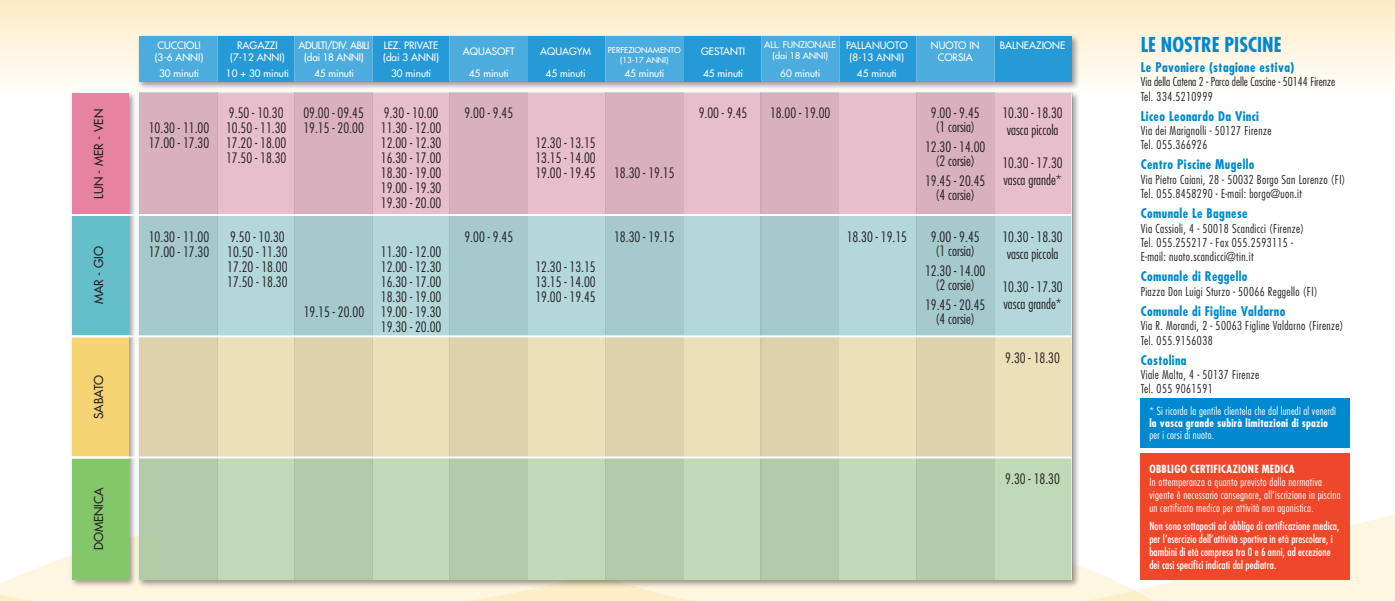
<style>
.page{position:relative;width:1395px;height:601px;background:#fff}
.page>*{position:absolute;margin:0;border:0;box-sizing:border-box;transform-origin:0 0}
.t1{font:700 condensed 20px "Futura";color:#0089cf}
.t2{font:300 condensed 14px/15px "Futura Std";color:#231f20;text-align:center}
.t3{font:700 condensed 13px "Futura";letter-spacing:.03em;color:#0089cf}
.t4{font:300 condensed 12px/14.4px "Futura";letter-spacing:.03em;color:#231f20}
.t5{font:300 condensed 12px/14.4px "Futura";color:#231f20}
.t6{font:12px "Futura";color:#231f20}
.t7{font:300 condensed 11px/13px "Futura";letter-spacing:.025em;color:#fff}
.t8{font:condensed 11px/13px "Futura";letter-spacing:.005em;color:#fff}
.t9{font:700 condensed 11px "Futura";letter-spacing:.02em;color:#fff}
.t10{font:10px/12px "Futura";color:#fff;text-align:center}
.t11{font:10px/12px "Futura";letter-spacing:-.04em;color:#fff;text-align:center}
.t12{font:9px/10.8px "Futura";color:#fff;text-align:center}
.t13{font:8px/9.6px "Futura";color:#fff;text-align:center}
</style>
<div class="page">
<div style="left:0;top:0;width:1395px;height:129px;background:linear-gradient(to bottom,#fdedc7,#fff)"></div>
<svg style="left:1159px;top:503px;width:236px;height:98px;background:#fdf3e0"></svg>
<svg style="left:0;top:556px;width:1159px;height:45px;background:#fdf6e1"></svg>
<div style="left:69px;top:90px;width:68px;height:498px;background:#231f20;opacity:.45"></div>
<div style="left:136px;top:90px;width:944px;height:499px;background:#231f20;opacity:.45"></div>
<div style="left:137px;top:33px;width:943px;height:57px;background:#231f20;opacity:.45"></div>
<div style="left:72px;top:93px;width:57px;height:122px;background:#e683a3"></div>
<div style="left:139px;top:93px;width:932px;height:122px;background:linear-gradient(to right,#deb6c3,#e2bac7)"></div>
<div style="left:139px;top:215px;width:932px;height:122px;background:linear-gradient(to right,#abced3,#afd2d7)"></div>
<div style="left:139px;top:336px;width:932px;height:122px;background:linear-gradient(to right,#e4d6b0,#e8dab4)"></div>
<div style="left:139px;top:458px;width:932px;height:121px;background:linear-gradient(to right,#b7d1ac,#bbd5b0)"></div>
<div style="left:72px;top:215px;width:57px;height:122px;background:#65bfcb"></div>
<div style="left:72px;top:337px;width:57px;height:121px;background:#f6d473"></div>
<div style="left:72px;top:458px;width:57px;height:121px;background:#84c76b"></div>
<hr style="left:62px;top:335px;width:1009px;height:2px;background:#fff">
<hr style="left:62px;top:214px;width:1009px;height:2px;background:#fff">
<hr style="left:62px;top:456px;width:1009px;height:2px;background:#fff">
<div style="left:528px;top:36px;width:77px;height:46px;background:#269ad6"></div>
<div style="left:217px;top:36px;width:78px;height:46px;background:#269ad6"></div>
<div style="left:684px;top:36px;width:77px;height:46px;background:#269ad6"></div>
<div style="left:373px;top:36px;width:77px;height:46px;background:#269ad6"></div>
<div style="left:839px;top:36px;width:77px;height:46px;background:#269ad6"></div>
<div style="left:994px;top:36px;width:78px;height:46px;background:#269ad6"></div>
<div style="left:605px;top:36px;width:78px;height:46px;background:#4cacdd"></div>
<div style="left:294px;top:36px;width:79px;height:46px;background:#4cacdd"></div>
<div style="left:761px;top:36px;width:78px;height:46px;background:#4cacdd"></div>
<div style="left:450px;top:36px;width:78px;height:46px;background:#4cacdd"></div>
<div style="left:916px;top:36px;width:78px;height:46px;background:#4cacdd"></div>
<div style="left:139px;top:36px;width:79px;height:46px;background:#4cacdd"></div>
<div style="left:1140px;top:454px;width:209px;height:126px;background:#ef472a"></div>
<div style="left:1140px;top:399px;width:209px;height:49px;background:#0089cf"></div>
<p class="t6" style="left:91px;top:199px;width:92px;rotate:-90deg">LUN - MER - VEN</p>
<p class="t6" style="left:91px;top:304px;width:60px;rotate:-90deg">MAR - GIO</p>
<p class="t6" style="left:91px;top:419px;width:46px;rotate:-90deg">SABATO</p>
<p class="t6" style="left:91px;top:550px;width:65px;rotate:-90deg">DOMENICA</p>
<p class="t10" style="left:155px;top:39px;width:50px;text-align:left">CUCCIOLI (3-6 ANNI)</p>
<h1 class="t1" style="left:1140px;top:32px;width:142px">LE NOSTRE PISCINE</h1>
<p class="t3" style="left:1140px;top:59px;width:155px">Le Pavoniere (stagione estiva)</p>
<p class="t5" style="left:1140px;top:74px;width:196px">Via della Catena 2 - Parco delle Cascine - 50144 Firenze<br>Tel. 334.5210999</p>
<p class="t3" style="left:1140px;top:108px;width:120px">Liceo Leonardo Da Vinci</p>
<p class="t4" style="left:1140px;top:123px;width:132px">Via dei Marignolli - 50127 Firenze<br>Tel. 055.366926</p>
<p class="t3" style="left:1140px;top:157px;width:115px">Centro Piscine Mugello</p>
<p class="t4" style="left:1140px;top:172px;width:206px">Via Pietro Caiani, 28 - 50032 Borgo San Lorenzo (FI)<br>Tel. 055.8458290 - E-mail: borgo@uon.it</p>
<p class="t3" style="left:1140px;top:205px;width:108px">Comunale Le Bagnese</p>
<p class="t4" style="left:1140px;top:221px;width:165px">Via Cassioli, 4 - 50018 Scandicci (Firenze)<br>Tel. 055.255217 - Fax 055.2593115 -<br>E-mail: nuoto.scandicci@tin.it</p>
<p class="t3" style="left:1140px;top:269px;width:108px">Comunale di Reggello</p>
<p class="t4" style="left:1140px;top:284px;width:178px">Piazza Don Luigi Sturzo - 50066 Reggello (FI)</p>
<p class="t3" style="left:1140px;top:303px;width:146px">Comunale di Figline Valdarno</p>
<p class="t4" style="left:1140px;top:318px;width:204px">Via R. Morandi, 2 - 50063 Figline Valdarno (Firenze)<br>Tel. 055.9156038</p>
<p class="t3" style="left:1140px;top:352px;width:47px">Costolina</p>
<p class="t4" style="left:1140px;top:367px;width:120px">Viale Malta, 4 - 50137 Firenze<br>Tel. 055 9061591</p>
<p class="t7" style="left:1149px;top:404px;width:188px">* Si ricorda la gentile clientela che dal lunedì al venerdì</p>
<p class="t9" style="left:1149px;top:416px;width:180px">la vasca grande subirà limitazioni di spazio</p>
<p class="t7" style="left:1149px;top:428px;width:66px">per i corsi di nuoto.</p>
<p class="t9" style="left:1149px;top:462px;width:147px">OBBLIGO CERTIFICAZIONE MEDICA</p>
<p class="t7" style="left:1149px;top:475px;width:193px">In ottemperanza a quanto previsto dalla normativa vigente è necessario consegnare, all’iscrizione in piscina un certificato medico per attività non agonistica.</p>
<p class="t8" style="left:1149px;top:520px;width:191px">Non sono sottoposti ad obbligo di certificazione medica, per l’esercizio dell’attività sportiva in età prescolare, i bambini di età compresa tra 0 e 6 anni, ad eccezione dei casi specifici indicati dal pediatra.</p>
<p class="t10" style="left:230px;top:39px;width:56px">RAGAZZI (7-12 ANNI)</p>
<p class="t11" style="left:299px;top:39px;width:72px">ADULTI/DIV. ABILI (dai 18 ANNI)</p>
<p class="t10" style="left:383px;top:39px;width:58px;text-align:left">LEZ. PRIVATE (dai 3 ANNI)</p>
<p class="t10" style="left:463px;top:45px;width:53px">AQUASOFT</p>
<p class="t10" style="left:540px;top:45px;width:53px">AQUAGYM</p>
<p class="t13" style="left:608px;top:45px;width:74px">PERFEZIONAMENTO (13-17 ANNI)</p>
<p class="t12" style="left:764px;top:39px;width:73px">ALL. FUNZIONALE (dai 18 ANNI)</p>
<p class="t10" style="left:846px;top:39px;width:63px">PALLANUOTO (8-13 ANNI)</p>
<p class="t10" style="left:931px;top:39px;width:50px">NUOTO IN<br>CORSIA</p>
<p class="t10" style="left:1000px;top:39px;width:67px">BALNEAZIONE</p>
<p class="t10" style="left:701px;top:45px;width:45px">GESTANTI</p>
<p class="t10" style="left:226px;top:68px;width:65px">10 + 30 minuti</p>
<p class="t10" style="left:314px;top:68px;width:41px">45 minuti</p>
<p class="t10" style="left:391px;top:68px;width:41px">30 minuti</p>
<p class="t10" style="left:469px;top:68px;width:41px">45 minuti</p>
<p class="t10" style="left:545px;top:68px;width:41px">45 minuti</p>
<p class="t10" style="left:624px;top:68px;width:41px">45 minuti</p>
<p class="t10" style="left:703px;top:68px;width:41px">45 minuti</p>
<p class="t10" style="left:780px;top:68px;width:41px">60 minuti</p>
<p class="t10" style="left:857px;top:68px;width:41px">45 minuti</p>
<p class="t10" style="left:159px;top:68px;width:41px">30 minuti</p>
<p class="t2" style="left:699px;top:105px;width:50px">9.00 - 9.45</p>
<p class="t2" style="left:770px;top:105px;width:62px">18.00 - 19.00</p>
<p class="t2" style="left:226px;top:105px;width:62px;text-align:left">9.50 - 10.30<br>10.50 - 11.30<br>17.20 - 18.00<br>17.50 - 18.30</p>
<p class="t2" style="left:303px;top:105px;width:62px;text-align:left">09.00 - 09.45<br>19.15 - 20.00</p>
<p class="t2" style="left:381px;top:105px;width:62px;text-align:left">9.30 - 10.00<br>11.30 - 12.00<br>12.00 - 12.30<br>16.30 - 17.00<br>18.30 - 19.00<br>19.00 - 19.30<br>19.30 - 20.00</p>
<p class="t2" style="left:464px;top:105px;width:50px">9.00 - 9.45</p>
<p class="t2" style="left:931px;top:106px;width:50px;line-height:14px">9.00 - 9.45 (1 corsia)</p>
<p class="t2" style="left:925px;top:140px;width:62px;line-height:14px">12.30 - 14.00 (2 corsie)</p>
<p class="t2" style="left:925px;top:174px;width:62px;line-height:14px">19.45 - 20.45 (4 corsie)</p>
<p class="t2" style="left:1002px;top:104px;width:62px;line-height:16.8px">10.30 - 18.30 vasca piccola</p>
<p class="t2" style="left:1002px;top:155px;width:62px;line-height:16.8px;text-align:left">10.30 - 17.30 vasca grande*</p>
<p class="t2" style="left:149px;top:120px;width:62px;text-align:left">10.30 - 11.00<br>17.00 - 17.30</p>
<p class="t2" style="left:535px;top:135px;width:62px;text-align:justify">12.30 - 13.15<br>13.15 - 14.00<br>19.00 - 19.45</p>
<p class="t2" style="left:614px;top:165px;width:62px">18.30 - 19.15</p>
<p class="t2" style="left:149px;top:229px;width:62px;text-align:left">10.30 - 11.00<br>17.00 - 17.30</p>
<p class="t2" style="left:230px;top:229px;width:56px">9.50 - 10.30</p>
<p class="t2" style="left:614px;top:229px;width:62px">18.30 - 19.15</p>
<p class="t2" style="left:227px;top:244px;width:62px;text-align:justify">10.50 - 11.30<br>17.20 - 18.00<br>17.50 - 18.30</p>
<p class="t2" style="left:304px;top:304px;width:62px">19.15 - 20.00</p>
<p class="t2" style="left:464px;top:229px;width:50px">9.00 - 9.45</p>
<p class="t2" style="left:846px;top:229px;width:62px">18.30 - 19.15</p>
<p class="t2" style="left:931px;top:230px;width:50px;line-height:14px">9.00 - 9.45 (1 corsia)</p>
<p class="t2" style="left:925px;top:264px;width:62px;line-height:14px">12.30 - 14.00 (2 corsie)</p>
<p class="t2" style="left:925px;top:298px;width:62px;line-height:14px">19.45 - 20.45 (4 corsie)</p>
<p class="t2" style="left:1002px;top:228px;width:62px;line-height:16.8px">10.30 - 18.30 vasca piccola</p>
<p class="t2" style="left:1002px;top:279px;width:62px;line-height:16.8px;text-align:left">10.30 - 17.30 vasca grande*</p>
<p class="t2" style="left:381px;top:244px;width:62px;text-align:justify">11.30 - 12.00<br>12.00 - 12.30<br>16.30 - 17.00<br>18.30 - 19.00<br>19.00 - 19.30<br>19.30 - 20.00</p>
<p class="t2" style="left:535px;top:259px;width:62px;text-align:justify">12.30 - 13.15<br>13.15 - 14.00<br>19.00 - 19.45</p>
<p class="t2" style="left:1005px;top:350px;width:56px">9.30 - 18.30</p>
<p class="t2" style="left:1005px;top:471px;width:56px">9.30 - 18.30</p>
</div>
